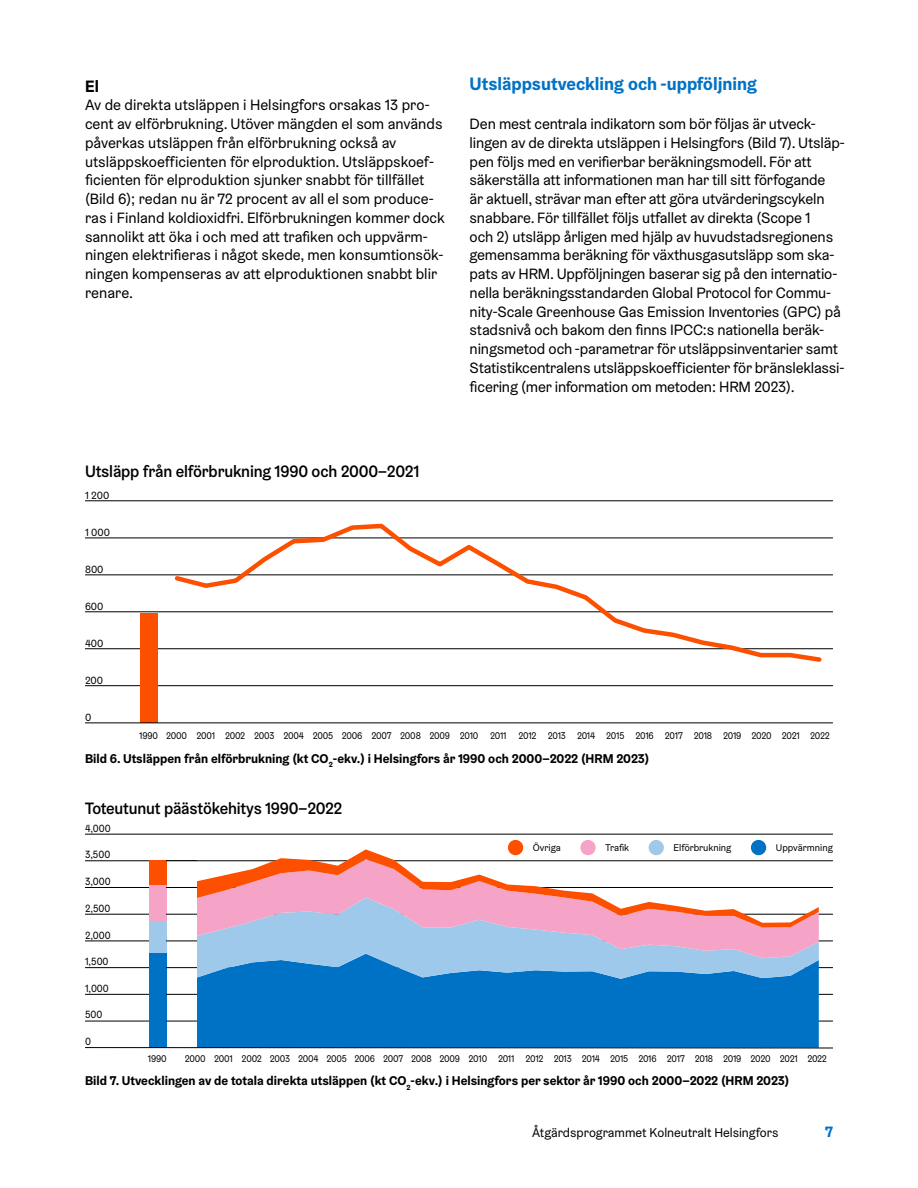
<style>
.page{position:relative;width:918px;height:1188px;background:#fff}
.page>*{position:absolute;margin:0;border:0;box-sizing:border-box;transform-origin:0 0}
.otsikko_2{font:700 18px "Helsinki Grotesk";color:#0072c6}
.t1{font:500 16.5px "Helsinki Grotesk";letter-spacing:-.01em;color:#000}
.otsikko_3{font:700 16.5px "Helsinki Grotesk";color:#000}
.Leipateksti__Mammy{font:15px/18.8px "Helsinki Grotesk";letter-spacing:-.01em;color:#000}
.t2{font:700 15px "Helsinki Grotesk";color:#0072c6}
.t3{font:700 12.75px "Helsinki Grotesk";color:#000}
.t4{font:12.75px "Helsinki Grotesk";color:#000}
.t5{font:10.5px "Helsinki Grotesk";color:#000;scale:.95 1}
.t6{font:10.5px "Helsinki Grotesk";color:#000}
.t7{font:9.75px "Helsinki Grotesk";letter-spacing:-.03em;color:#000;scale:.95 1}
.t8{font:9.75px "Helsinki Grotesk";color:#000}
.t9{font:9.75px "Helsinki Grotesk";letter-spacing:-.03em;color:#000}
</style>
<div class="page">
<hr style="left:85px;top:501px;width:748px;height:1px;background:#000">
<hr style="left:85px;top:538px;width:748px;height:1px;background:#000">
<hr style="left:85px;top:575px;width:748px;height:1px;background:#000">
<hr style="left:85px;top:612px;width:748px;height:1px;background:#000">
<hr style="left:85px;top:648px;width:748px;height:1px;background:#000">
<hr style="left:85px;top:685px;width:748px;height:1px;background:#000">
<div style="left:140px;top:613px;width:17px;height:110px;background:#fd4f00"></div>
<hr style="left:85px;top:723px;width:748px;height:1px;background:#000">
<svg style="left:172px;top:523px;width:652px;height:139px"></svg>
<hr style="left:85px;top:834px;width:748px;height:1px;background:#000">
<hr style="left:85px;top:861px;width:748px;height:1px;background:#000">
<hr style="left:85px;top:887px;width:748px;height:1px;background:#000">
<hr style="left:85px;top:914px;width:748px;height:1px;background:#000">
<hr style="left:85px;top:941px;width:748px;height:1px;background:#000">
<hr style="left:85px;top:967px;width:748px;height:1px;background:#000">
<hr style="left:85px;top:994px;width:748px;height:1px;background:#000">
<hr style="left:85px;top:1021px;width:748px;height:1px;background:#000">
<svg style="left:168px;top:849px;width:651px;height:198px"></svg>
<div style="left:149px;top:953px;width:17px;height:95px;background:#0072c6"></div>
<div style="left:149px;top:921px;width:17px;height:32px;background:#9fc9eb"></div>
<div style="left:149px;top:885px;width:17px;height:36px;background:#f5a4c7"></div>
<div style="left:149px;top:860px;width:17px;height:25px;background:#fd4f00"></div>
<hr style="left:85px;top:1047px;width:748px;height:1px;background:#000">
<div style="left:167px;top:861px;width:29px;height:187px;background:#fff"></div>
<svg style="left:167px;top:861px;width:29px;height:1px"></svg>
<svg style="left:167px;top:887px;width:29px;height:1px"></svg>
<svg style="left:167px;top:914px;width:29px;height:1px"></svg>
<svg style="left:167px;top:941px;width:29px;height:1px"></svg>
<svg style="left:167px;top:967px;width:29px;height:1px"></svg>
<svg style="left:167px;top:994px;width:29px;height:1px"></svg>
<svg style="left:167px;top:1021px;width:29px;height:1px"></svg>
<svg style="left:167px;top:1047px;width:29px;height:1px"></svg>
<div style="left:508px;top:840px;width:15px;height:15px;background:#fd4f00;border-radius:50%"></div>
<div style="left:580px;top:840px;width:16px;height:15px;background:#f5a4c7;border-radius:50%"></div>
<div style="left:649px;top:840px;width:15px;height:15px;background:#9fc9eb;border-radius:50%"></div>
<div style="left:751px;top:840px;width:15px;height:15px;background:#0072c6;border-radius:50%"></div>
<p class="otsikko_3" style="left:85px;top:75px;width:15px">El</p>
<p class="Leipateksti__Mammy" style="left:85px;top:95px;width:361px">Av de direkta utsläppen i Helsingfors orsakas 13 pro&shy;cent av elförbrukning. Utöver mängden el som används påverkas utsläppen från elförbrukning också av utsläppskoefficienten för elproduktion. Utsläppskoef&shy;ficienten för elproduktion sjunker snabbt för tillfället (Bild 6); redan nu är 72 procent av all el som produce&shy;ras i Finland koldioxidfri. Elförbrukningen kommer dock sannolikt att öka i och med att trafiken och uppvärm&shy;ningen elektrifieras i något skede, men konsumtionsök&shy;ningen kompenseras av att elproduktionen snabbt blir renare.</p>
<p class="otsikko_2" style="left:470px;top:72px;width:289px">Utsläppsutveckling och -uppföljning</p>
<p class="Leipateksti__Mammy" style="left:470px;top:114px;width:377px">Den mest centrala indikatorn som bör följas är utveck&shy;lingen av de direkta utsläppen i Helsingfors (Bild 7). Utsläp&shy;pen följs med en verifierbar beräkningsmodell. För att säkerställa att informationen man har till sitt förfogande<br>är aktuell, strävar man efter att göra utvärderingscykeln snabbare. För tillfället följs utfallet av direkta (Scope 1<br>och 2) utsläpp årligen med hjälp av huvudstadsregionens gemensamma beräkning för växthusgasutsläpp som ska&shy;pats av HRM. Uppföljningen baserar sig på den internatio&shy;nella beräkningsstandarden Global Protocol for Commu&shy;nity-Scale Greenhouse Gas Emission Inventories (GPC) på stadsnivå och bakom den finns IPCC:s nationella beräk&shy;ningsmetod och -parametrar för utsläppsinventarier samt Statistikcentralens utsläppskoefficienter för bränsleklassi&shy;ficering (mer information om metoden: HRM 2023).</p>
<p class="t1" style="left:85px;top:461px;width:336px">Utsläpp från elförbrukning 1990 och 2000–2021</p>
<p class="t6" style="left:85px;top:488px;width:26px">1 200</p>
<p class="t6" style="left:85px;top:526px;width:27px">1 000</p>
<p class="t6" style="left:85px;top:563px;width:20px">800</p>
<p class="t6" style="left:85px;top:599px;width:20px">600</p>
<p class="t6" style="left:85px;top:637px;width:20px">400</p>
<p class="t6" style="left:85px;top:674px;width:20px">200</p>
<p class="t6" style="left:85px;top:710px;width:8px">0</p>
<p class="t7" style="left:139px;top:729px;width:728px">1990 2000 2001 2002 2003 2004 2005 2006 2007 2008 2009 2010 2011 2012 2013 2014 2015 2016 2017 2018 2019 2020 2021 2022</p>
<p class="t3" style="left:85px;top:750px;width:566px">Bild 6. Utsläppen från elförbrukning (kt CO<sub>2</sub>-ekv.) i Helsingfors år 1990 och 2000–2022 (HRM 2023)</p>
<p class="t1" style="left:85px;top:798px;width:259px">Toteutunut päästökehitys 1990–2022</p>
<p class="t5" style="left:85px;top:822px;width:29px">4,000</p>
<p class="t5" style="left:85px;top:848px;width:28px">3,500</p>
<p class="t5" style="left:85px;top:875px;width:28px">3,000</p>
<p class="t5" style="left:85px;top:901px;width:28px">2,500</p>
<p class="t5" style="left:85px;top:928px;width:28px">2,000</p>
<p class="t5" style="left:85px;top:955px;width:26px">1,500</p>
<p class="t5" style="left:85px;top:981px;width:27px">1,000</p>
<p class="t5" style="left:85px;top:1008px;width:20px">500</p>
<p class="t5" style="left:85px;top:1035px;width:8px">0</p>
<p class="t9" style="left:533px;top:842px;width:29px">Övriga</p>
<p class="t9" style="left:605px;top:842px;width:25px">Trafik</p>
<p class="t8" style="left:674px;top:842px;width:59px">Elförbrukning</p>
<p class="t8" style="left:776px;top:842px;width:59px">Uppvärmning</p>
<p class="t7" style="left:148px;top:1052px;width:21px">1990</p>
<p class="t7" style="left:185px;top:1052px;width:677px">2000 2001 2002 2003 2004 2005 2006 2007 2008 2009 2010 2011 2012 2013 2014 2015 2016 2017 2018 2019 2020 2021 2022</p>
<p class="t3" style="left:85px;top:1073px;width:706px">Bild 7. Utvecklingen av de totala direkta utsläppen (kt CO<sub>2</sub>-ekv.) i Helsingfors per sektor år 1990 och 2000–2022 (HRM 2023)</p>
<p class="t4" style="left:532px;top:1125px;width:248px">Åtgärdsprogrammet Kolneutralt Helsingfors</p>
<p class="t2" style="left:825px;top:1123px;width:9px">7</p>
</div>
